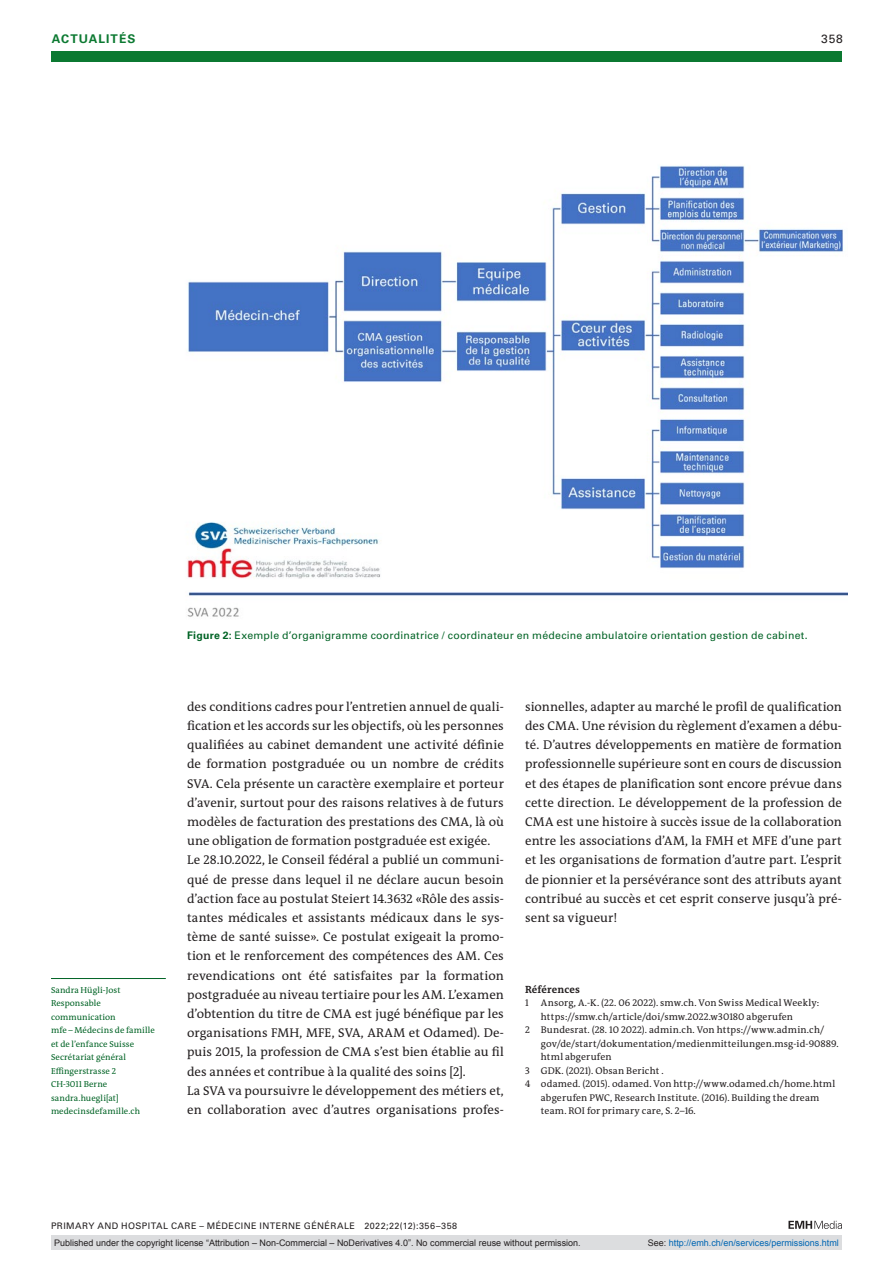
<style>
.page{position:relative;width:893px;height:1263px;background:#fff}
.page>*{position:absolute;margin:0;border:0;box-sizing:border-box;transform-origin:0 0}
.paragraph{font:12.75px/19.2px "The Antiqua B W5 Plain";letter-spacing:.005em;color:#231f20;text-align:justify}
.t1{font:700 12px "Univers LT Std";letter-spacing:.085em;color:#0b7931}
.t2{font:12px "Univers LT Std";color:#231f20}
.figure-caption{font:10.5px "Univers LT Std";letter-spacing:.02em;color:#016325}
.reference-head{font:700 10.5px "The Antiqua B W7";letter-spacing:.015em;color:#231f20}
.references{font:9.75px/13.5px "The Antiqua B W5 Plain";letter-spacing:.015em;color:#231f20}
.t3{font:9px "Arial";color:#231f20}
.t4{font:9px "Univers LT Std";letter-spacing:.05em;color:#231f20}
.t5{font:9px "Arial";color:#0066b3}
.correspondence{font:8.7px/13.5px "The Antiqua B W5 Plain";letter-spacing:.01em;color:#016325}
.s1{font-weight:700}
.s2{color:#231f20}
</style>
<div class="page">
<div style="left:51px;top:51px;width:791px;height:11px;background:#0b7931"></div>
<svg style="left:788px;top:1221px;width:54px;height:8px"></svg>
<hr style="left:51px;top:978px;width:115px;height:1px;background:#016325">
<img style="left:187px;top:165px;width:661px;height:452px">
<div style="left:51px;top:1235px;width:791px;height:15px;background:#dcdddf"></div>
<p class="t1" style="left:52px;top:31px;width:85px">ACTUALITÉS</p>
<p class="t2" style="left:821px;top:31px;width:23px">358</p>
<p class="correspondence" style="left:51px;top:983px;width:71px">Sandra Hügli-Jost</p>
<p class="correspondence" style="left:51px;top:996px;width:66px">Responsable communication</p>
<p class="correspondence" style="left:51px;top:1023px;width:105px">mfe – Médecins de famille et de l’enfance Suisse</p>
<p class="correspondence" style="left:51px;top:1050px;width:77px">Secrétariat général</p>
<p class="correspondence" style="left:51px;top:1064px;width:66px">Effingerstrasse 2</p>
<p class="correspondence" style="left:51px;top:1077px;width:58px">CH-3011 Berne</p>
<p class="correspondence" style="left:51px;top:1091px;width:91px">sandra.huegli[at] medecinsdefamille.ch</p>
<p class="figure-caption" style="left:187px;top:629px;width:622px"><span class="s1">Figure 2:</span> Exemple d’organigramme coordinatrice / coordinateur en médecine ambulatoire orientation gestion de cabinet.</p>
<p class="paragraph" style="left:187px;top:697px;width:318px">des conditions cadres pour l’entretien annuel de quali&shy;fication et les accords sur les objectifs, où les personnes qualifiées au cabinet demandent une activité définie de formation postgraduée ou un nombre de crédits SVA. Cela présente un caractère exemplaire et porteur d’avenir, surtout pour des raisons relatives à de futurs modèles de facturation des prestations des CMA, là où une obligation de formation postgraduée est exigée.</p>
<p class="paragraph" style="left:187px;top:850px;width:318px">Le 28.10.2022, le Conseil fédéral a publié un communi&shy;qué de presse dans lequel il ne déclare aucun besoin d’action face au postulat Steiert 14.3632 «Rôle des assis&shy;tantes médicales et assistants médicaux dans le sys&shy;tème de santé suisse». Ce postulat exigeait la promo&shy;tion et le renforcement des compétences des AM. Ces revendications ont été satisfaites par la formation postgraduée au niveau tertiaire pour les AM. L’examen d’obtention du titre de CMA est jugé bénéfique par les organisations FMH, MFE, SVA, ARAM et Odamed). De&shy;puis 2015, la profession de CMA s’est bien établie au fil des années et contribue à la qualité des soins [2].</p>
<p class="paragraph" style="left:187px;top:1081px;width:318px">La SVA va poursuivre le développement des métiers et, en collaboration avec d’autres organisations profes-</p>
<p class="paragraph" style="left:525px;top:697px;width:318px">sionnelles, adapter au marché le profil de qualification des CMA. Une révision du règlement d’examen a débu&shy;té. D’autres développements en matière de formation professionnelle supérieure sont en cours de discussion et des étapes de planification sont encore prévue dans cette direction. Le développement de la profession de CMA est une histoire à succès issue de la collaboration entre les associations d’AM, la FMH et MFE d’une part et les organisations de formation d’autre part. L’esprit de pionnier et la persévérance sont des attributs ayant contribué au succès et cet esprit conserve jusqu’à pré&shy;sent sa vigueur!</p>
<p class="reference-head" style="left:525px;top:982px;width:56px">Références</p>
<p class="references" style="left:541px;top:996px;width:280px;text-indent:-16px">1 Ansorg, A.-K. (22. 06 2022). smw.ch. Von Swiss Medical Weekly: https://smw.ch/article/doi/smw.2022.w30180 abgerufen</p>
<p class="references" style="left:541px;top:1023px;width:299px;text-indent:-16px">2 Bundesrat. (28. 10 2022). admin.ch. Von https://www.admin.ch/ gov/de/start/dokumentation/medienmitteilungen.msg-id-90889. html abgerufen</p>
<p class="references" style="left:525px;top:1064px;width:140px">3 GDK. (2021). Obsan Bericht .</p>
<p class="references" style="left:541px;top:1077px;width:296px;text-indent:-16px">4 odamed. (2015). odamed. Von http://www.odamed.ch/home.html abgerufen PWC, Research Institute. (2016). Building the dream team. ROI for primary care, S. 2–16.</p>
<p class="t4" style="left:51px;top:1220px;width:408px">PRIMARY AND HOSPITAL CARE – MÉDECINE INTERNE GÉNÉRALE 2022;22(12):356–358</p>
<p class="t3" style="left:54px;top:1237px;width:528px">Published under the copyright license “Attribution – Non-Commercial – NoDerivatives 4.0”. No commercial reuse without permission.</p>
<p class="t5" style="left:648px;top:1237px;width:193px"><span class="s2">See:</span> http://emh.ch/en/services/permissions.html</p>
</div>
